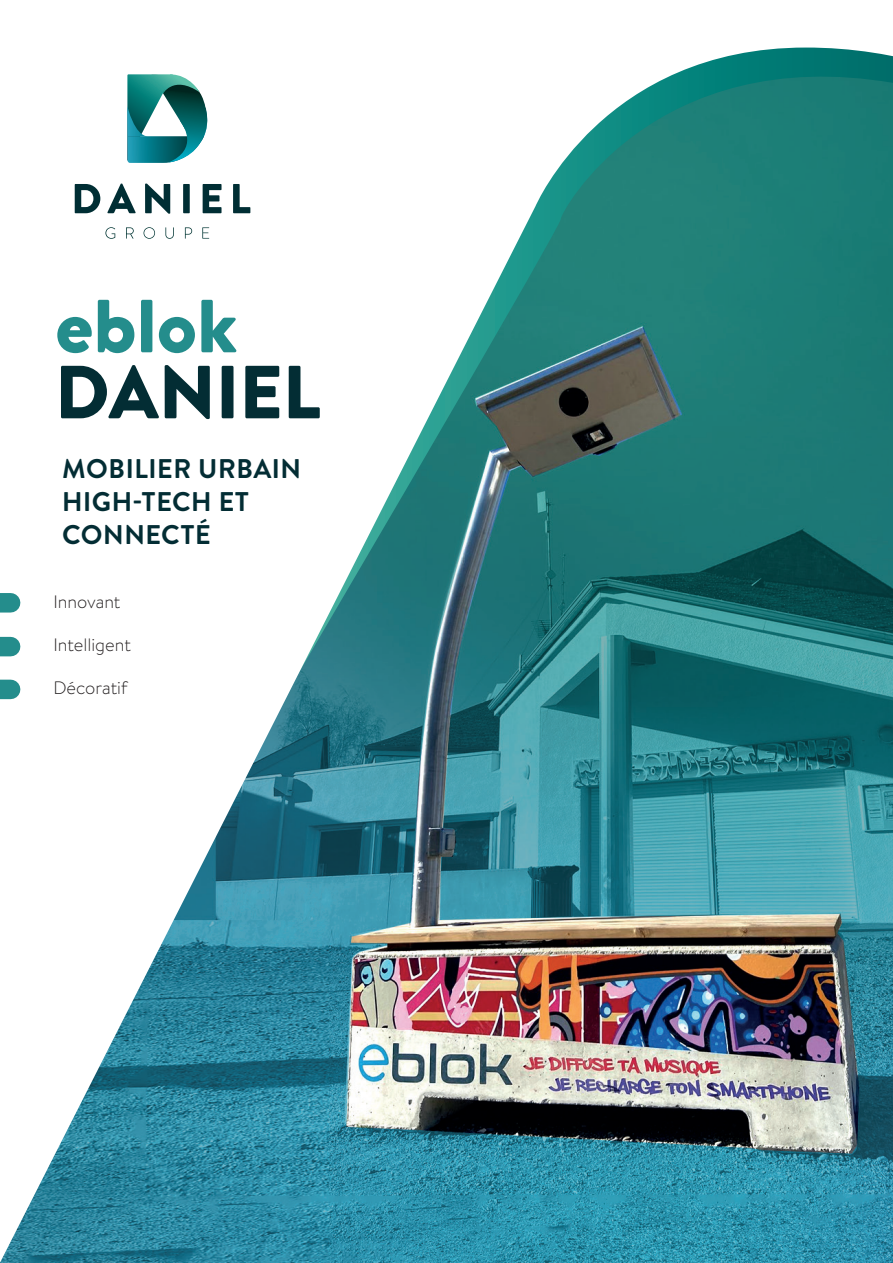
<style>
.page{position:relative;width:893px;height:1263px;background:#fff}
.page>*{position:absolute;margin:0;border:0;box-sizing:border-box;transform-origin:0 0}
.t1{font:900 75px "Brandon Text";color:#032d34}
.t2{font:900 75px "Brandon Text";color:#248d8c}
.t3{font:700 27px/33px "Brandon Text";letter-spacing:.02em;color:#032d34}
.t4{font:300 18px "Brandon Text";color:#231f20}
</style>
<div class="page">
<img style="left:0;top:47px;width:893px;height:1216px">
<svg style="left:75px;top:184px;width:25px;height:29px"></svg>
<svg style="left:107px;top:184px;width:29px;height:29px"></svg>
<svg style="left:145px;top:184px;width:25px;height:30px"></svg>
<div style="left:183px;top:184px;width:7px;height:29px;background:#002e34"></div>
<svg style="left:203px;top:184px;width:19px;height:29px"></svg>
<svg style="left:233px;top:184px;width:17px;height:29px"></svg>
<svg style="left:127px;top:74px;width:88px;height:89px"></svg>
<svg style="left:105px;top:227px;width:10px;height:12px"></svg>
<svg style="left:126px;top:227px;width:8px;height:12px"></svg>
<svg style="left:144px;top:227px;width:11px;height:12px"></svg>
<svg style="left:165px;top:227px;width:9px;height:12px"></svg>
<svg style="left:185px;top:227px;width:7px;height:12px"></svg>
<svg style="left:202px;top:227px;width:7px;height:12px"></svg>
<div style="left:0;top:593px;width:11px;height:19px;background:#248d8c"></div>
<div style="left:0;top:637px;width:11px;height:19px;background:#248d8c"></div>
<div style="left:0;top:680px;width:11px;height:19px;background:#248d8c"></div>
<h1 class="t2" style="left:55px;top:273px;width:184px">eblok</h1>
<h1 class="t1" style="left:55px;top:339px;width:267px">DANIEL</h1>
<p class="t3" style="left:62px;top:452px;width:240px">MOBILIER URBAIN<br>HIGH-TECH ET<br>CONNECTÉ</p>
<p class="t4" style="left:53px;top:589px;width:69px">Innovant</p>
<p class="t4" style="left:53px;top:633px;width:79px">Intelligent</p>
<p class="t4" style="left:53px;top:676px;width:76px">Décoratif</p>
</div>
